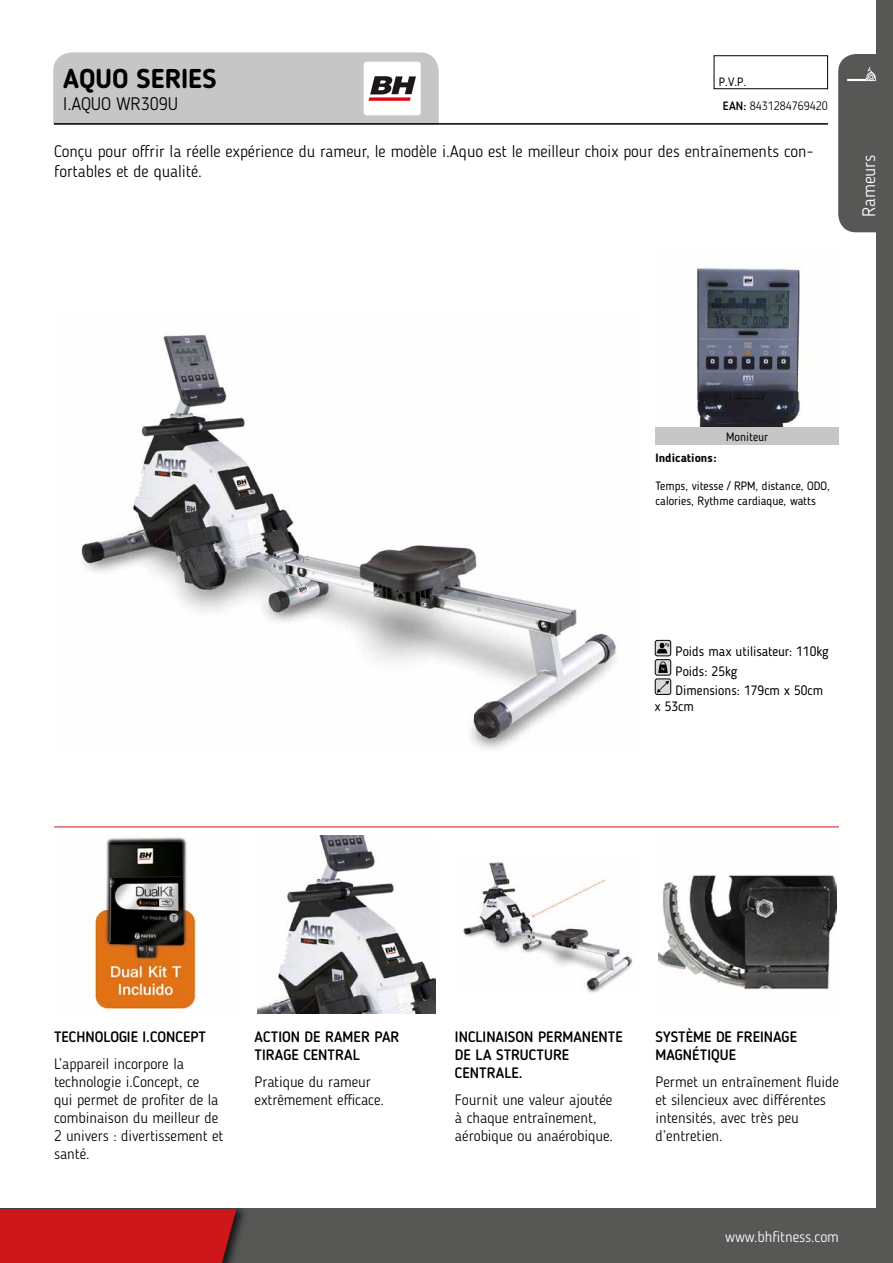
<style>
.page{position:relative;width:893px;height:1263px;background:#fff}
.page>*{position:absolute;margin:0;border:0;box-sizing:border-box;transform-origin:0 0}
.t1{font:700 27px "Blogger Sans";color:#000}
.t2{font:300 18px "Blogger Sans";color:#000}
.t3{font:300 18px "Blogger Sans";color:#fff}
.t4{font:300 16.5px/19.8px "Blogger Sans";color:#000}
.t5{font:300 15px/18px "Blogger Sans";color:#000}
.t6{font:500 15px/18px "Blogger Sans";color:#000}
.t7{font:300 15px "Blogger Sans";color:#fff}
.t8{font:13.5px/19.2px "Blogger Sans";color:#000}
.t9{font:12px/14.4px "Blogger Sans";color:#000}
.t10{font:300 12px "Blogger Sans";color:#000}
.t11{font:700 12px "Blogger Sans";color:#000}
.s1{font-weight:500}
</style>
<div class="page">
<img style="left:81px;top:334px;width:535px;height:415px">
<img style="left:658px;top:267px;width:178px;height:161px">
<img style="left:89px;top:837px;width:114px;height:173px">
<img style="left:257px;top:835px;width:178px;height:179px">
<img style="left:463px;top:862px;width:170px;height:131px">
<img style="left:658px;top:875px;width:178px;height:115px">
<hr style="left:54px;top:123px;width:774px;height:2px;background:#000">
<hr style="left:54px;top:826px;width:785px;height:1px;background:#cd171a">
<div style="left:655px;top:428px;width:184px;height:17px;background:#c6c6c6"></div>
<svg style="left:53px;top:52px;width:386px;height:73px;background:#c4c2c3"></svg>
<div style="left:0;top:1209px;width:893px;height:54px;background:#575756"></div>
<div style="left:0;top:1209px;width:249px;height:54px;background:#000;opacity:.75"></div>
<div style="left:0;top:1209px;width:236px;height:54px;background:#cd171a"></div>
<div style="left:876px;top:0;width:17px;height:1263px;background:#575756"></div>
<svg style="left:655px;top:640px;width:16px;height:16px"></svg>
<div style="left:655px;top:640px;width:16px;height:16px;border:1px solid #000;border-radius:2px"></div>
<svg style="left:657px;top:643px;width:12px;height:10px"></svg>
<div style="left:655px;top:660px;width:16px;height:15px;background:#dadada;border-radius:2px"></div>
<div style="left:655px;top:659px;width:16px;height:16px;border:1px solid #000;border-radius:2px"></div>
<svg style="left:658px;top:661px;width:10px;height:12px"></svg>
<div style="left:655px;top:679px;width:16px;height:15px;background:#dadada;border-radius:2px"></div>
<div style="left:655px;top:678px;width:16px;height:17px;border:1px solid #000;border-radius:2px"></div>
<svg style="left:657px;top:681px;width:12px;height:12px"></svg>
<svg style="left:838px;top:54px;width:38px;height:178px;background:#5d5d5c"></svg>
<div style="left:714px;top:55px;width:114px;height:34px;border:1px solid #000"></div>
<h1 class="t1" style="left:63px;top:62px;width:155px">AQUO SERIES</h1>
<p class="t2" style="left:63px;top:93px;width:116px">I.AQUO WR309U</p>
<p class="t4" style="left:54px;top:141px;width:761px">Conçu pour offrir la réelle expérience du rameur, le modèle i.Aquo est le meilleur choix pour des entraînements con&shy;fortables et de qualité.</p>
<p class="t9" style="left:719px;top:75px;width:29px">P.V.P.</p>
<p class="t10" style="left:723px;top:98px;width:107px"><span class="s1">EAN:</span> 8431284769420</p>
<p class="t3" style="left:858px;top:217px;width:64px;rotate:-90deg">Rameurs</p>
<p class="t9" style="left:726px;top:429px;width:44px">Moniteur</p>
<p class="t11" style="left:655px;top:450px;width:63px">Indications:</p>
<p class="t9" style="left:655px;top:479px;width:176px">Temps, vitesse / RPM, distance, ODO, calories, Rythme cardiaque, watts</p>
<p class="t8" style="left:676px;top:642px;width:155px">Poids max utilisateur: 110kg<br>Poids: 25kg<br>Dimensions: 179cm x 50cm</p>
<p class="t8" style="left:655px;top:697px;width:41px">x 53cm</p>
<p class="t6" style="left:54px;top:1028px;width:154px">TECHNOLOGIE I.CONCEPT</p>
<p class="t5" style="left:54px;top:1054px;width:171px">L’appareil incorpore la technologie i.Concept, ce<br>qui permet de profiter de la combinaison du meilleur de<br>2 univers : divertissement et santé.</p>
<p class="t6" style="left:254px;top:1028px;width:146px">ACTION DE RAMER PAR<br>TIRAGE CENTRAL</p>
<p class="t5" style="left:254px;top:1072px;width:131px">Pratique du rameur extrêmement efficace.</p>
<p class="t6" style="left:455px;top:1028px;width:169px">INCLINAISON PERMANENTE<br>DE LA STRUCTURE<br>CENTRALE.</p>
<p class="t5" style="left:455px;top:1090px;width:159px">Fournit une valeur ajoutée à chaque entraînement, aérobique ou anaérobique.</p>
<p class="t6" style="left:655px;top:1028px;width:143px">SYSTÈME DE FREINAGE<br>MAGNÉTIQUE</p>
<p class="t5" style="left:655px;top:1072px;width:185px">Permet un entraînement fluide et silencieux avec différentes intensités, avec très peu d’entretien.</p>
<p class="t7" style="left:725px;top:1228px;width:115px">www.bhfitness.com</p>
</div>
